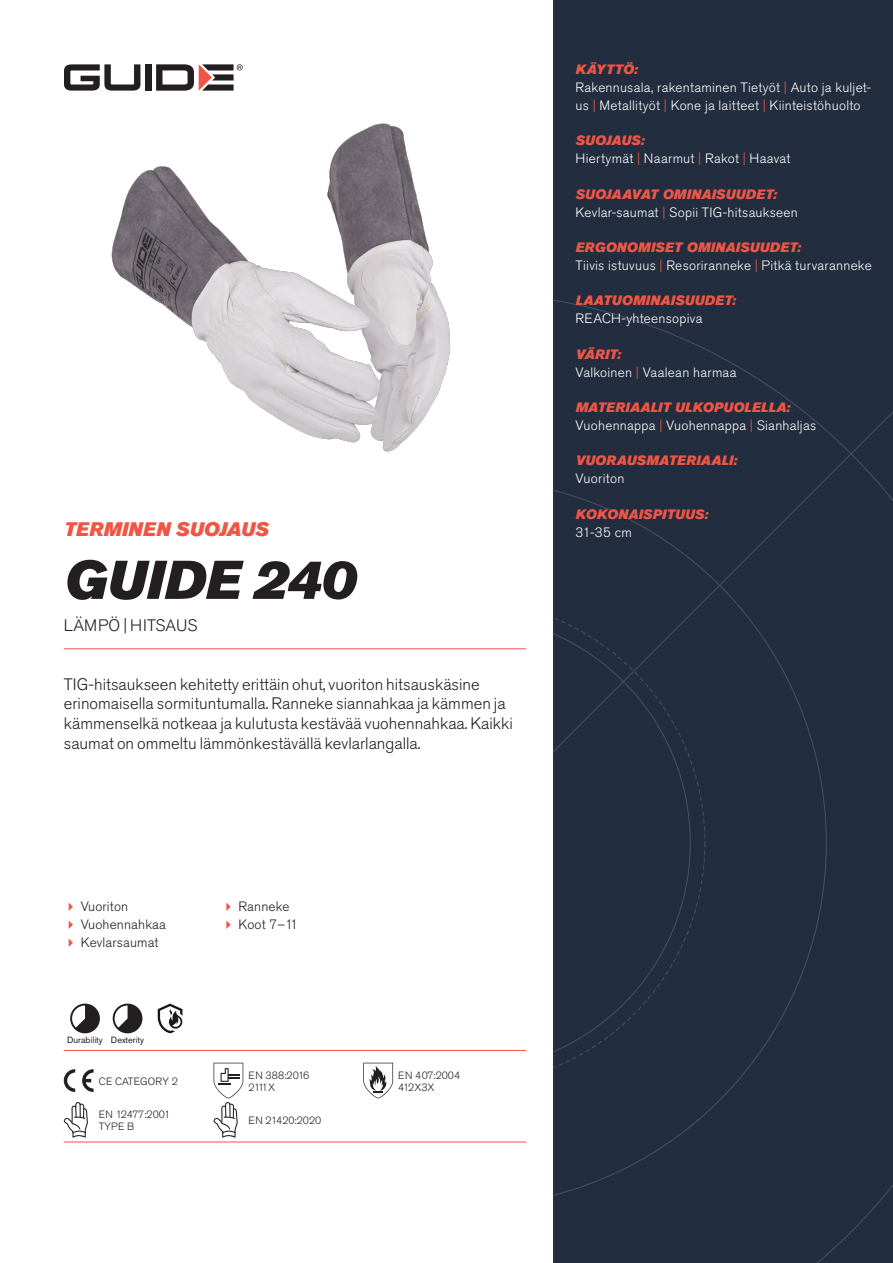
<style>
.page{position:relative;width:893px;height:1263px;background:#fff}
.page>*{position:absolute;margin:0;border:0;box-sizing:border-box;transform-origin:0 0}
.Rubrik{font:italic 54px "Akzidenz Grotesk Pro Super";color:#231f20}
.Överrubrik{font:italic 19.5px "Akzidenz Grotesk Pro Super";letter-spacing:.005em;color:#f05545}
.Ingress{font:300 16.5px/19.8px "Akzidenz Grotesk Pro";color:#231f20}
.Product_-_AltSegment{font:300 16.5px "Akzidenz Grotesk Pro";letter-spacing:.01em;color:#231f20}
.Produkt_-_Brödtext{font:300 13.5px/18px "Akzidenz Grotesk Pro";letter-spacing:.02em;color:#fff}
.Produkt_-_Namn{font:italic 13.5px "Akzidenz Grotesk Pro Super";letter-spacing:.015em;color:#f05545}
.t1{font:300 13.5px "Akzidenz Grotesk Pro";letter-spacing:.01em;color:#231f20}
.t2{font:300 10.5px "Akzidenz Grotesk Pro";color:#231f20}
.t3{font:300 10.5px "Akzidenz Grotesk Pro";letter-spacing:-.02em;color:#231f20}
.Produkt_-_Egenskaper{font:9px "Akzidenz Grotesk Pro";color:#231f20}
.s1{color:#f05545}
</style>
<div class="page">
<div style="left:145px;top:64px;width:7px;height:27px;background:#231f20"></div>
<svg style="left:156px;top:64px;width:87px;height:27px"></svg>
<svg style="left:64px;top:64px;width:76px;height:27px"></svg>
<div style="left:553px;top:0;width:340px;height:1263px;background:#222d3f"></div>
<svg style="left:553px;top:300px;width:340px;height:963px"></svg>
<hr style="left:64px;top:1050px;width:462px;height:1px;background:#f05545">
<hr style="left:64px;top:1142px;width:462px;height:1px;background:#f05545">
<svg style="left:70px;top:1003px;width:30px;height:30px"></svg>
<svg style="left:113px;top:1003px;width:29px;height:30px"></svg>
<svg style="left:158px;top:1003px;width:24px;height:30px"></svg>
<svg style="left:64px;top:1069px;width:11px;height:23px"></svg>
<svg style="left:82px;top:1069px;width:12px;height:23px"></svg>
<svg style="left:363px;top:1063px;width:30px;height:35px"></svg>
<svg style="left:64px;top:1102px;width:24px;height:36px"></svg>
<svg style="left:214px;top:1063px;width:29px;height:75px"></svg>
<img style="left:111px;top:123px;width:340px;height:329px">
<hr style="left:64px;top:648px;width:462px;height:1px;background:#f05545">
<p class="Överrubrik" style="left:64px;top:517px;width:206px">TERMINEN SUOJAUS</p>
<p class="Rubrik" style="left:64px;top:545px;width:293px">GUIDE 240</p>
<p class="Product_-_AltSegment" style="left:64px;top:615px;width:135px">LÄMPÖ | HITSAUS</p>
<p class="Ingress" style="left:64px;top:674px;width:451px">TIG-hitsaukseen kehitetty erittäin ohut, vuoriton hitsauskäsine erinomaisella sormituntumalla. Ranneke siannahkaa ja kämmen ja kämmenselkä notkeaa ja kulutusta kestävää vuohennahkaa. Kaikki saumat on ommeltu lämmönkestävällä kevlarlangalla.</p>
<p class="t1" style="left:81px;top:898px;width:49px">Vuoriton</p>
<p class="t1" style="left:81px;top:916px;width:87px">Vuohennahkaa</p>
<p class="t1" style="left:81px;top:934px;width:79px">Kevlarsaumat</p>
<p class="Produkt_-_Egenskaper" style="left:67px;top:1034px;width:37px">Durability</p>
<p class="Produkt_-_Egenskaper" style="left:111px;top:1034px;width:35px">Dexterity</p>
<p class="t2" style="left:99px;top:1074px;width:81px">CE CATEGORY 2</p>
<p class="t3" style="left:99px;top:1107px;width:73px">EN 12477:2001</p>
<p class="t2" style="left:99px;top:1119px;width:37px">TYPE B</p>
<p class="t1" style="left:238px;top:898px;width:53px">Ranneke</p>
<p class="t1" style="left:238px;top:916px;width:61px">Koot 7–11</p>
<p class="t2" style="left:248px;top:1068px;width:62px">EN 388:2016</p>
<p class="t2" style="left:248px;top:1080px;width:28px">2111X</p>
<p class="t2" style="left:248px;top:1113px;width:74px">EN 21420:2020</p>
<p class="t2" style="left:398px;top:1068px;width:63px">EN 407:2004</p>
<p class="t2" style="left:398px;top:1080px;width:38px">412X3X</p>
<p class="Produkt_-_Namn" style="left:576px;top:60px;width:64px">KÄYTTÖ:</p>
<p class="Produkt_-_Brödtext" style="left:576px;top:78px;width:297px">Rakennusala, rakentaminen Tietyöt <span class="s1">|</span> Auto ja kuljet&shy;us <span class="s1">|</span> Metallityöt <span class="s1">|</span> Kone ja laitteet <span class="s1">|</span> Kiinteistöhuolto</p>
<p class="Produkt_-_Namn" style="left:576px;top:132px;width:70px">SUOJAUS:</p>
<p class="Produkt_-_Brödtext" style="left:576px;top:150px;width:216px">Hiertymät <span class="s1">|</span> Naarmut <span class="s1">|</span> Rakot <span class="s1">|</span> Haavat</p>
<p class="Produkt_-_Namn" style="left:576px;top:185px;width:203px">SUOJAAVAT OMINAISUUDET:</p>
<p class="Produkt_-_Brödtext" style="left:576px;top:203px;width:224px">Kevlar-saumat <span class="s1">|</span> Sopii TIG-hitsaukseen</p>
<p class="Produkt_-_Namn" style="left:576px;top:238px;width:227px">ERGONOMISET OMINAISUUDET:</p>
<p class="Produkt_-_Brödtext" style="left:576px;top:256px;width:298px">Tiivis istuvuus <span class="s1">|</span> Resoriranneke <span class="s1">|</span> Pitkä turvaranneke</p>
<p class="Produkt_-_Namn" style="left:576px;top:292px;width:162px">LAATUOMINAISUUDET:</p>
<p class="Produkt_-_Brödtext" style="left:576px;top:310px;width:128px">REACH-yhteensopiva</p>
<p class="Produkt_-_Namn" style="left:576px;top:345px;width:47px">VÄRIT:</p>
<p class="Produkt_-_Brödtext" style="left:576px;top:363px;width:162px">Valkoinen <span class="s1">|</span> Vaalean harmaa</p>
<p class="Produkt_-_Namn" style="left:576px;top:398px;width:216px">MATERIAALIT ULKOPUOLELLA:</p>
<p class="Produkt_-_Brödtext" style="left:576px;top:416px;width:242px">Vuohennappa <span class="s1">|</span> Vuohennappa <span class="s1">|</span> Sianhaljas</p>
<p class="Produkt_-_Namn" style="left:576px;top:452px;width:163px">VUORAUSMATERIAALI:</p>
<p class="Produkt_-_Brödtext" style="left:576px;top:470px;width:50px">Vuoriton</p>
<p class="Produkt_-_Namn" style="left:576px;top:505px;width:134px">KOKONAISPITUUS:</p>
<p class="Produkt_-_Brödtext" style="left:576px;top:523px;width:58px">31-35 cm</p>
</div>
